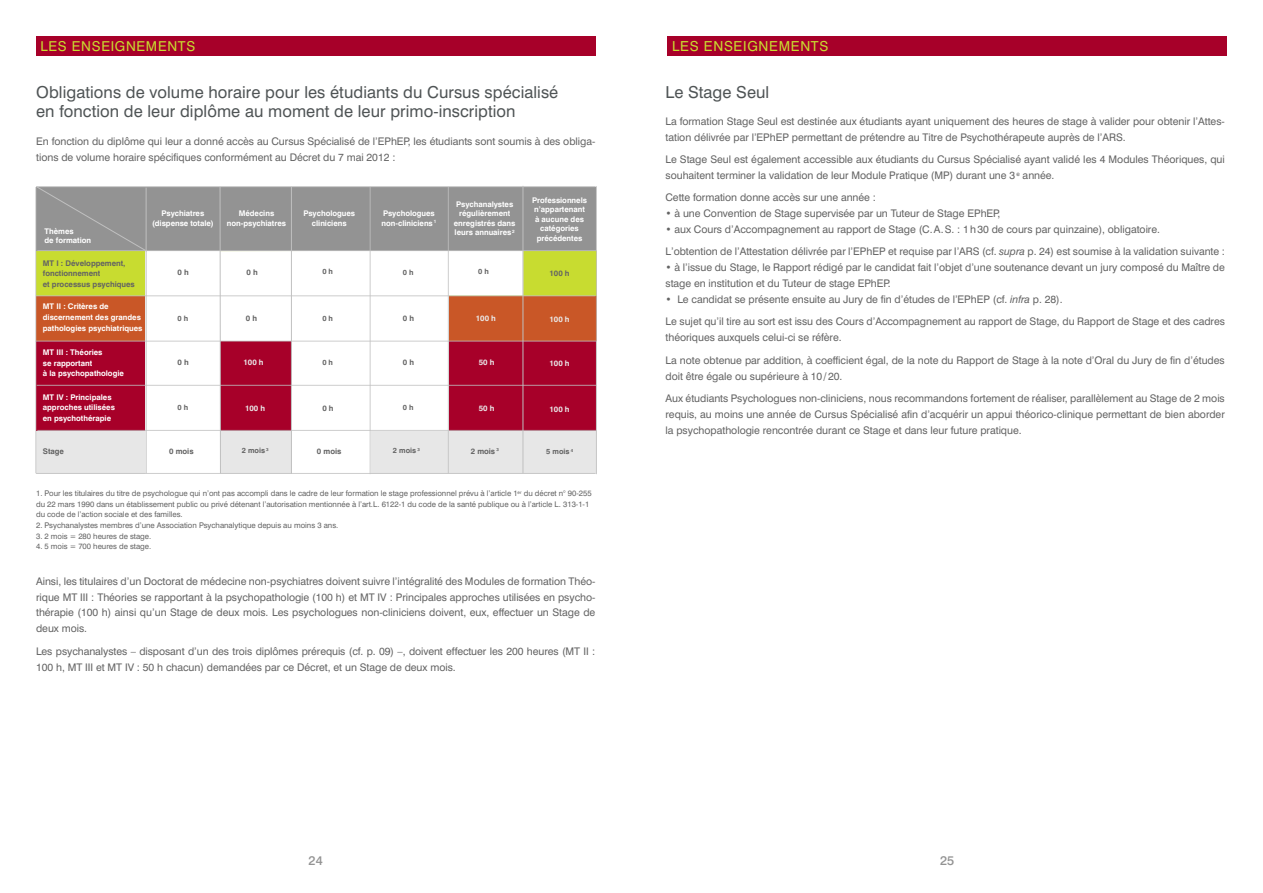
<style>
.page{position:relative;width:1263px;height:893px;background:#fff}
.page>*{position:absolute;margin:0;border:0;box-sizing:border-box;transform-origin:0 0}
.t1{font:16.5px/19.8px "Swiss 721 BT";letter-spacing:.005em;color:#4f5455}
.t2{font:13.8px "Swiss 721 BT";letter-spacing:.05em;color:#c8dc30}
.t3{font:13.65px "Swiss 721 BT";letter-spacing:.05em;color:#c8dc30}
.t4{font:500 12.75px "Swiss 721 BT";color:#939393}
.t5{font:10.5px/15.9px "Swiss 721 BT";letter-spacing:-.005em;color:#636363}
.t6{font:7.8px/10.6px "Swiss 721 BT";letter-spacing:-.005em;color:#636363}
.t7{font:700 7.8px/9.6px "Swiss 721 BT";letter-spacing:-.005em;color:#fff}
.t8{font:700 7.8px/10.6px "Swiss 721 BT";letter-spacing:-.005em;color:#636363}
.t9{font:700 7.8px "Swiss 721 BT";letter-spacing:-.005em;color:#ebebeb}
.t10{font:700 7.35px "Swiss 721 BT";letter-spacing:-.005em;color:#636363}
.s1{font-style:italic}
</style>
<div class="page">
<div style="left:667px;top:36px;width:560px;height:20px;background:#a70029"></div>
<div style="left:36px;top:36px;width:559px;height:20px;background:#a70029"></div>
<div style="left:36px;top:186px;width:560px;height:288px;background:#e7e7e7"></div>
<div style="left:36px;top:294px;width:560px;height:47px;background:#c95727"></div>
<div style="left:36px;top:385px;width:560px;height:46px;background:#a70029"></div>
<div style="left:36px;top:341px;width:560px;height:44px;background:#a70029"></div>
<div style="left:36px;top:251px;width:560px;height:45px;background:#c8dc30"></div>
<div style="left:146px;top:218px;width:74px;height:256px;background:#fff"></div>
<div style="left:146px;top:251px;width:377px;height:45px;background:#fff"></div>
<div style="left:219px;top:296px;width:230px;height:45px;background:#fff"></div>
<div style="left:292px;top:341px;width:157px;height:45px;background:#fff"></div>
<div style="left:292px;top:386px;width:157px;height:45px;background:#fff"></div>
<div style="left:292px;top:430px;width:79px;height:44px;background:#fff"></div>
<div style="left:36px;top:187px;width:560px;height:64px;background:#939393"></div>
<hr style="left:36px;top:296px;width:559px;height:1px;background:#c0c0c0">
<hr style="left:36px;top:186px;width:559px;height:1px;background:#c0c0c0">
<hr style="left:523px;top:186px;width:1px;height:287px;background:#c0c0c0">
<hr style="left:220px;top:187px;width:1px;height:286px;background:#c0c0c0">
<hr style="left:291px;top:187px;width:1px;height:287px;background:#c0c0c0">
<svg style="left:36px;top:186px;width:111px;height:66px"></svg>
<hr style="left:146px;top:188px;width:1px;height:285px;background:#c0c0c0">
<hr style="left:36px;top:473px;width:559px;height:1px;background:#c0c0c0">
<hr style="left:37px;top:430px;width:560px;height:1px;background:#c0c0c0">
<hr style="left:37px;top:250px;width:560px;height:1px;background:#c0c0c0">
<hr style="left:37px;top:385px;width:559px;height:1px;background:#c0c0c0">
<hr style="left:35px;top:341px;width:562px;height:1px;background:#c0c0c0">
<hr style="left:370px;top:187px;width:1px;height:287px;background:#c0c0c0">
<hr style="left:448px;top:187px;width:1px;height:286px;background:#c0c0c0">
<hr style="left:596px;top:186px;width:1px;height:288px;background:#c0c0c0">
<hr style="left:36px;top:187px;width:1px;height:286px;background:#c0c0c0">
<h3 class="t3" style="left:41px;top:38px;width:156px">LES ENSEIGNEMENTS</h3>
<h2 class="t2" style="left:672px;top:38px;width:158px">LES ENSEIGNEMENTS</h2>
<h1 class="t1" style="left:36px;top:82px;width:524px">Obligations de volume horaire pour les étudiants du Cursus spécialisé en fonction de leur diplôme au moment de leur primo-inscription</h1>
<p class="t5" style="left:36px;top:133px;width:561px">En fonction du diplôme qui leur a donné accès au Cursus Spécialisé de l’EPhEP, les étudiants sont soumis à des obliga&shy;tions de volume horaire spécifiques conformément au Décret du 7 mai 2012 :</p>
<h1 class="t1" style="left:665px;top:82px;width:105px">Le Stage Seul</h1>
<p class="t5" style="left:665px;top:113px;width:561px">La formation Stage Seul est destinée aux étudiants ayant uniquement des heures de stage à valider pour obtenir l’Attes&shy;tation délivrée par l’EPhEP permettant de prétendre au Titre de Psychothérapeute auprès de l’ARS.</p>
<p class="t5" style="left:665px;top:151px;width:561px">Le Stage Seul est également accessible aux étudiants du Cursus Spécialisé ayant validé les 4 Modules Théoriques, qui souhaitent terminer la validation de leur Module Pratique (MP) durant une 3 <sup>e</sup> année.</p>
<p class="t5" style="left:665px;top:190px;width:212px">Cette formation donne accès sur une année :</p>
<p class="t5" style="left:665px;top:206px;width:336px">• à une Convention de Stage supervisée par un Tuteur de Stage EPhEP,</p>
<p class="t5" style="left:665px;top:218px;width:561px;line-height:22.4px">• aux Cours d’Accompagnement au rapport de Stage (C.A.S. : 1h30 de cours par quinzaine), obligatoire.<br>L’obtention de l’Attestation délivrée par l’EPhEP et requise par l’ARS (cf. <span class="s1">supra</span> p. 24) est soumise à la validation suivante :</p>
<p class="t5" style="left:665px;top:260px;width:561px">• à l’issue du Stage, le Rapport rédigé par le candidat fait l’objet d’une soutenance devant un jury composé du Maître de stage en institution et du Tuteur de stage EPhEP.</p>
<p class="t5" style="left:665px;top:288px;width:561px;line-height:22.4px">• Le candidat se présente ensuite au Jury de fin d’études de l’EPhEP (cf. <span class="s1">infra</span> p. 28).<br>Le sujet qu’il tire au sort est issu des Cours d’Accompagnement au rapport de Stage, du Rapport de Stage et des cadres</p>
<p class="t5" style="left:665px;top:326px;width:561px;line-height:22.4px">théoriques auxquels celui-ci se réfère.<br>La note obtenue par addition, à coefficient égal, de la note du Rapport de Stage à la note d’Oral du Jury de fin d’études</p>
<p class="t5" style="left:665px;top:365px;width:561px;line-height:22.4px">doit être égale ou supérieure à 10/20.<br>Aux étudiants Psychologues non-cliniciens, nous recommandons fortement de réaliser, parallèlement au Stage de 2 mois</p>
<p class="t5" style="left:665px;top:406px;width:561px">requis, au moins une année de Cursus Spécialisé afin d’acquérir un appui théorico-clinique permettant de bien aborder la psychopathologie rencontrée durant ce Stage et dans leur future pratique.</p>
<p class="t7" style="left:152px;top:209px;width:63px;text-align:center">Psychiatres (dispense totale)</p>
<p class="t7" style="left:227px;top:209px;width:61px;text-align:center">Médecins non-psychiatres</p>
<p class="t7" style="left:303px;top:209px;width:53px;text-align:center">Psychologues cliniciens</p>
<p class="t7" style="left:382px;top:209px;width:56px">Psychologues non-cliniciens <sup>1</sup></p>
<p class="t7" style="left:454px;top:199px;width:63px;text-align:center">Psychanalystes régulièrement enregistrés dans leurs annuaires <sup>2</sup></p>
<p class="t7" style="left:532px;top:195px;width:56px;text-align:center">Professionnels n’appartenant à aucune des catégories précédentes</p>
<p class="t7" style="left:44px;top:226px;width:48px">Thèmes<br>de formation</p>
<p class="t8" style="left:43px;top:258px;width:94px">MT I : Développement, fonctionnement<br>et processus psychiques</p>
<p class="t8" style="left:177px;top:267px;width:13px">0 h</p>
<p class="t10" style="left:177px;top:314px;width:12px">0 h</p>
<p class="t8" style="left:177px;top:357px;width:13px">0 h</p>
<p class="t10" style="left:177px;top:403px;width:12px">0 h</p>
<p class="t8" style="left:169px;top:445px;width:26px">0 mois</p>
<p class="t10" style="left:242px;top:446px;width:28px">2 mois <sup>3</sup></p>
<p class="t8" style="left:471px;top:445px;width:30px">2 mois <sup>3</sup></p>
<p class="t10" style="left:546px;top:447px;width:28px">5 mois <sup>4</sup></p>
<p class="t8" style="left:247px;top:267px;width:13px">0 h</p>
<p class="t10" style="left:322px;top:267px;width:12px">0 h</p>
<p class="t10" style="left:403px;top:268px;width:12px">0 h</p>
<p class="t10" style="left:478px;top:267px;width:12px">0 h</p>
<p class="t8" style="left:549px;top:268px;width:22px">100 h</p>
<p class="t7" style="left:43px;top:301px;width:101px;line-height:10.6px">MT II : Critères de discernement des grandes pathologies psychiatriques</p>
<p class="t7" style="left:43px;top:347px;width:83px;line-height:10.6px">MT III : Théories<br>se rapportant<br>à la psychopathologie</p>
<p class="t7" style="left:43px;top:391px;width:74px;line-height:10.6px">MT IV : Principales approches utilisées en psychothérapie</p>
<p class="t8" style="left:43px;top:445px;width:23px">Stage</p>
<p class="t8" style="left:317px;top:445px;width:26px">0 mois</p>
<p class="t10" style="left:393px;top:446px;width:28px">2 mois <sup>3</sup></p>
<p class="t8" style="left:246px;top:313px;width:13px">0 h</p>
<p class="t10" style="left:322px;top:314px;width:12px">0 h</p>
<p class="t10" style="left:322px;top:358px;width:12px">0 h</p>
<p class="t8" style="left:403px;top:313px;width:13px">0 h</p>
<p class="t9" style="left:476px;top:313px;width:22px">100 h</p>
<p class="t9" style="left:549px;top:314px;width:22px">100 h</p>
<p class="t9" style="left:549px;top:358px;width:22px">100 h</p>
<p class="t9" style="left:549px;top:404px;width:22px">100 h</p>
<p class="t9" style="left:244px;top:357px;width:22px">100 h</p>
<p class="t9" style="left:245px;top:403px;width:22px">100 h</p>
<p class="t9" style="left:479px;top:357px;width:17px">50 h</p>
<p class="t9" style="left:479px;top:403px;width:17px">50 h</p>
<p class="t8" style="left:403px;top:357px;width:13px">0 h</p>
<p class="t10" style="left:403px;top:403px;width:12px">0 h</p>
<p class="t8" style="left:322px;top:402px;width:13px">0 h</p>
<p class="t6" style="left:36px;top:488px;width:557px">1. Pour les titulaires du titre de psychologue qui n’ont pas accompli dans le cadre de leur formation le stage professionnel prévu à l’article 1<sup>er</sup> du décret n° 90-255 du 22 mars 1990 dans un établissement public ou privé détenant l’autorisation mentionnée à l’art.L. 6122-1 du code de la santé publique ou à l’article L. 313-1-1 du code de l’action sociale et des familles.</p>
<p class="t6" style="left:36px;top:520px;width:304px">2. Psychanalystes membres d’une Association Psychanalytique depuis au moins 3 ans.</p>
<p class="t6" style="left:36px;top:530px;width:117px">3. 2 mois = 280 heures de stage.</p>
<p class="t6" style="left:36px;top:541px;width:117px">4. 5 mois = 700 heures de stage.</p>
<p class="t5" style="left:36px;top:573px;width:561px;text-align:justify">Ainsi, les titulaires d’un Doctorat de médecine non-psychiatres doivent suivre l’intégralité des Modules de formation Théo&shy;rique MT III : Théories se rapportant à la psychopathologie (100 h) et MT IV : Principales approches utilisées en psycho&shy;thérapie (100 h) ainsi qu’un Stage de deux mois. Les psychologues non-cliniciens doivent, eux, effectuer un Stage de deux mois.</p>
<p class="t5" style="left:36px;top:643px;width:561px">Les psychanalystes – disposant d’un des trois diplômes prérequis (cf. p. 09) –, doivent effectuer les 200 heures (MT II :<br>100 h, MT III et MT IV : 50 h chacun) demandées par ce Décret, et un Stage de deux mois.</p>
<p class="t4" style="left:309px;top:853px;width:16px">24</p>
<p class="t4" style="left:940px;top:853px;width:16px">25</p>
</div>
